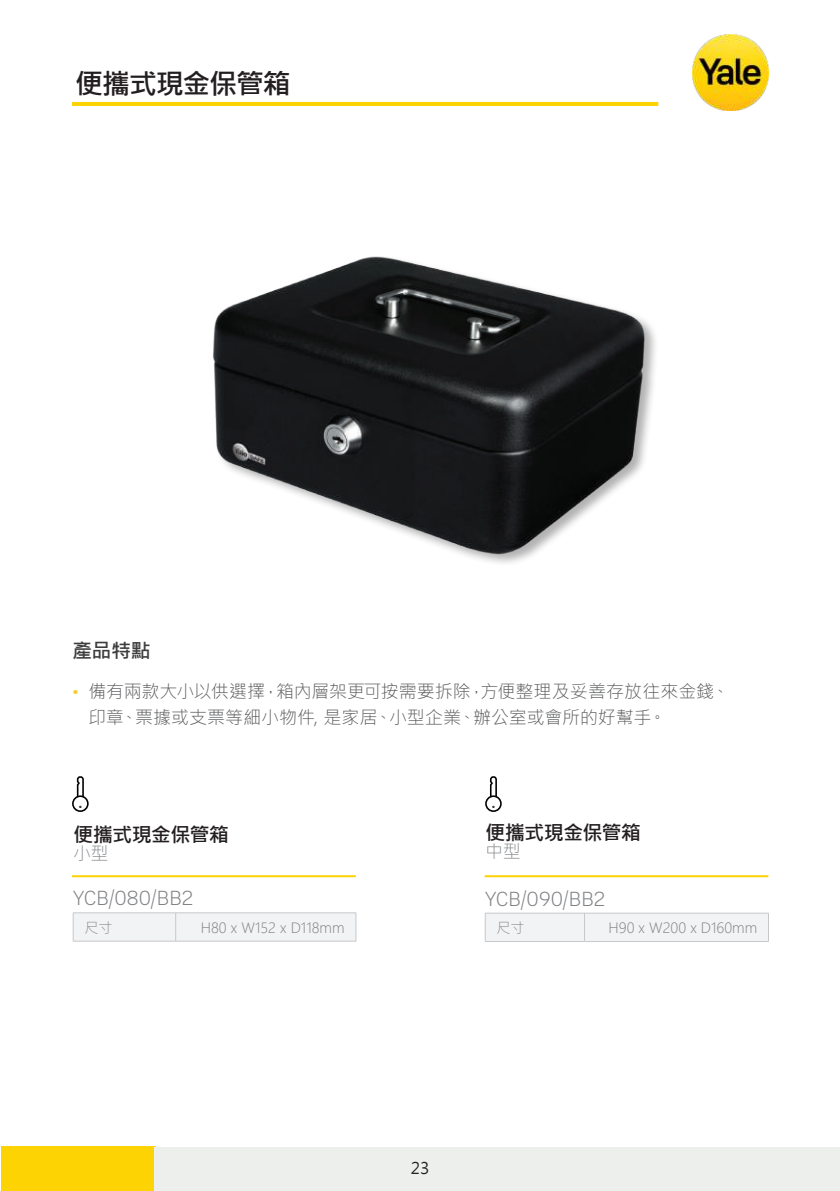
<style>
.page{position:relative;width:840px;height:1191px;background:#fff}
.page>*{position:absolute;margin:0;border:0;box-sizing:border-box;transform-origin:0 0}
.t1{font:700 28px "Microsoft Jheng Hei";letter-spacing:-.05em;color:#231f20}
.t2{font:300 20px "Yale Solis";letter-spacing:-.005em;color:#808285}
.t3{font:700 20px "Microsoft Jheng Hei";letter-spacing:-.04em;color:#231f20}
.t4{font:700 20px "Microsoft Jheng Hei";color:#3e3e3f}
.t5{font:300 18px/26px "Microsoft Jheng Hei";letter-spacing:-.005em;color:#57585a}
.t6{font:300 18px "Microsoft Jheng Hei";color:#818488}
.t7{font:16px "Microsoft Jheng Hei";color:#231f20}
.t8{font:300 14px "Microsoft Jheng Hei";color:#808285}
.s1{font-size:16px;color:#feca26}
</style>
<div class="page">
<hr style="left:72px;top:102px;width:586px;height:4px;background:#fed304">
<img style="left:692px;top:35px;width:75px;height:75px">
<div style="left:1px;top:1146px;width:154px;height:45px;background:#fed304"></div>
<div style="left:154px;top:1147px;width:685px;height:44px;background:#edefed"></div>
<svg style="left:73px;top:912px;width:283px;height:29px"></svg>
<hr style="left:73px;top:941px;width:103px;height:1px;background:#c7c8ca">
<hr style="left:176px;top:941px;width:180px;height:1px;background:#c7c8ca">
<hr style="left:485px;top:912px;width:99px;height:1px;background:#c7c8ca">
<hr style="left:584px;top:912px;width:184px;height:1px;background:#c7c8ca">
<div style="left:484px;top:913px;width:284px;height:28px;background:#f2f3f4"></div>
<hr style="left:485px;top:941px;width:99px;height:1px;background:#c7c8ca">
<hr style="left:584px;top:941px;width:184px;height:1px;background:#c7c8ca">
<img style="left:212px;top:256px;width:444px;height:307px">
<hr style="left:72px;top:875px;width:283px;height:2px;background:#fed304">
<hr style="left:484px;top:875px;width:284px;height:2px;background:#fed304">
<div style="left:72px;top:795px;width:17px;height:17px;border:2px solid #000;border-radius:50%"></div>
<svg style="left:76px;top:776px;width:9px;height:33px"></svg>
<div style="left:485px;top:795px;width:16px;height:17px;border:2px solid #000;border-radius:50%"></div>
<svg style="left:489px;top:776px;width:8px;height:33px"></svg>
<h1 class="t1" style="left:75px;top:67px;width:217px">便攜式現金保管箱</h1>
<p class="t4" style="left:72px;top:638px;width:80px">產品特點</p>
<p class="t5" style="left:88px;top:678px;width:642px;text-indent:-16px"><span class="s1">•</span> 備有兩款大小以供選擇，箱內層架更可按需要拆除，方便整理及妥善存放往來金錢、印章、票據或支票等細小物件, 是家居、小型企業、辦公室或會所的好幫手。</p>
<p class="t3" style="left:73px;top:822px;width:157px">便攜式現金保管箱</p>
<p class="t6" style="left:73px;top:842px;width:37px">小型</p>
<p class="t3" style="left:485px;top:820px;width:157px">便攜式現金保管箱</p>
<p class="t6" style="left:485px;top:839px;width:37px">中型</p>
<p class="t2" style="left:73px;top:886px;width:122px">YCB/080/BB2</p>
<p class="t2" style="left:485px;top:886px;width:121px">YCB/090/BB2</p>
<p class="t8" style="left:84px;top:918px;width:29px">尺寸</p>
<p class="t8" style="left:201px;top:918px;width:145px">H80 x W152 x D118mm</p>
<p class="t8" style="left:496px;top:919px;width:29px">尺寸</p>
<p class="t8" style="left:608px;top:919px;width:150px">H90 x W200 x D160mm</p>
<p class="t7" style="left:410px;top:1157px;width:20px">23</p>
</div>
